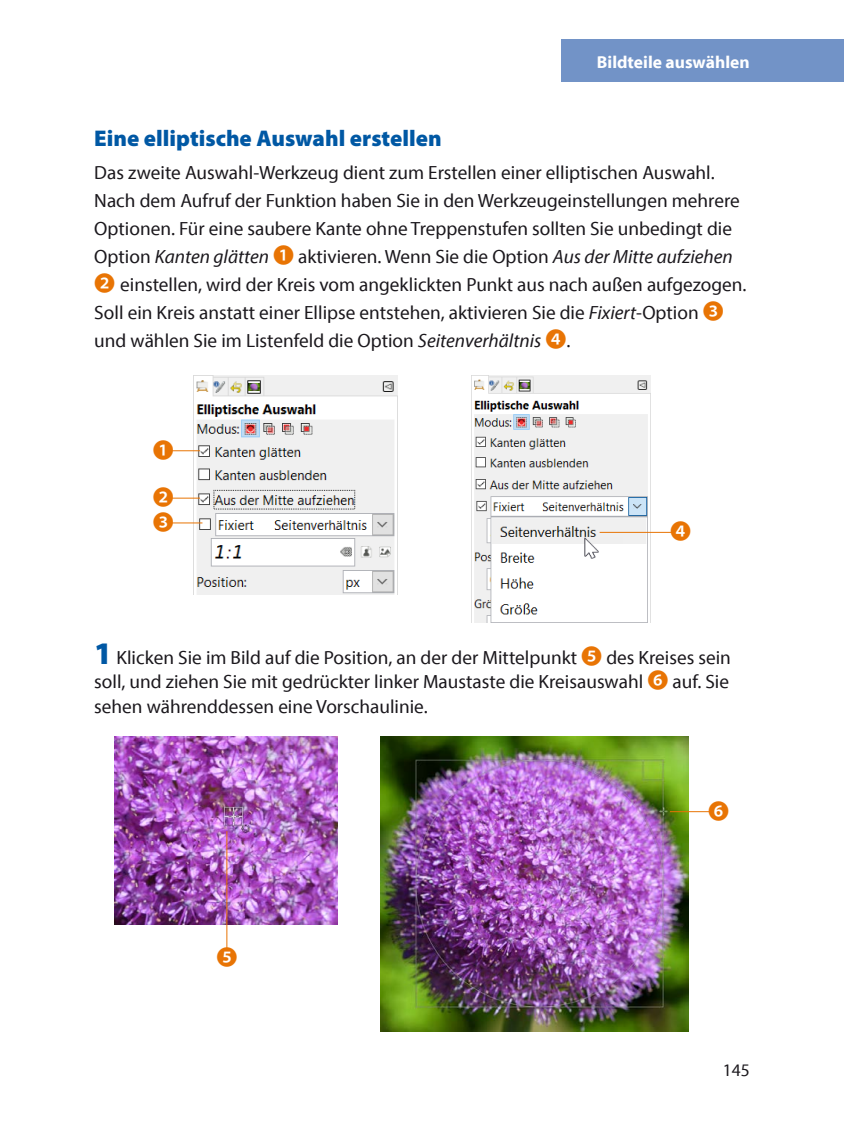
<style>
.page{position:relative;width:844px;height:1141px;background:#fff}
.page>*{position:absolute;margin:0;border:0;box-sizing:border-box;transform-origin:0 0}
.t1{font:900 22.75px "Myriad Pro";color:#0058a4}
.t2{font:21px/24.8px "Koz Go Pr 6 N";color:#e87404}
.t3{font:19.25px/28px "Myriad Pro";color:#1a171c}
.t4{font:700 17.5px "Myriad Pro";color:#fff}
.t5{font:17.5px "Myriad Pro";color:#1a171c}
.s1{font-style:italic}
.s2{font-family:"Koz Go Pr 6 N";font-size:21px;color:#e87404}
.s3{font-weight:900;font-size:31.5px;color:#0058a4}
</style>
<div class="page">
<div style="left:561px;top:40px;width:282px;height:42px;background:#7293c7"></div>
<img style="left:193px;top:376px;width:204px;height:218px">
<img style="left:474px;top:376px;width:176px;height:246px">
<hr style="left:599px;top:532px;width:74px;height:1px;background:#e87404">
<hr style="left:170px;top:498px;width:30px;height:1px;background:#e87404">
<hr style="left:170px;top:522px;width:32px;height:1px;background:#e87404">
<hr style="left:170px;top:450px;width:30px;height:1px;background:#e87404">
<img style="left:115px;top:737px;width:222px;height:188px">
<img style="left:381px;top:737px;width:307px;height:294px">
<hr style="left:226px;top:831px;width:1px;height:117px;background:#e87404">
<hr style="left:669px;top:811px;width:42px;height:1px;background:#e87404">
<p class="t4" style="left:596px;top:50px;width:154px">Bildteile auswählen</p>
<p class="t1" style="left:94px;top:123px;width:349px">Eine elliptische Auswahl erstellen</p>
<p class="t3" style="left:94px;top:158px;width:653px">Das zweite Auswahl-Werkzeug dient zum Erstellen einer elliptischen Auswahl.<br>Nach dem Aufruf der Funktion haben Sie in den Werkzeugeinstellungen mehrere Optionen. Für eine saubere Kante ohne Treppenstufen sollten Sie unbedingt die Option <span class="s1">Kanten glätten</span> <span class="s2">❶</span> aktivieren. Wenn Sie die Option <span class="s1">Aus der Mitte aufziehen </span><span class="s2">❷</span> einstellen, wird der Kreis vom angeklickten Punkt aus nach außen aufgezogen.<br>Soll ein Kreis anstatt einer Ellipse entstehen, aktivieren Sie die <span class="s1">Fixiert</span>-Option <span class="s2">❸ </span>und wählen Sie im Listenfeld die Option <span class="s1">Seitenverhältnis</span> <span class="s2">❹</span>.</p>
<p class="t2" style="left:153px;top:438px;width:22px">❶</p>
<p class="t2" style="left:153px;top:485px;width:22px">❷<br>❸</p>
<p class="t2" style="left:670px;top:520px;width:22px">❹</p>
<p class="t3" style="left:94px;top:645px;width:638px;line-height:24.5px;text-align:justify"><span class="s3">1</span> Klicken Sie im Bild auf die Position, an der der Mittelpunkt <span class="s2">❺</span> des Kreises sein soll, und ziehen Sie mit gedrückter linker Maustaste die Kreisauswahl <span class="s2">❻</span> auf. Sie sehen währenddessen eine Vorschaulinie.</p>
<p class="t2" style="left:216px;top:945px;width:22px">❺</p>
<p class="t2" style="left:708px;top:799px;width:22px">❻</p>
<p class="t5" style="left:722px;top:1059px;width:28px">145</p>
</div>
